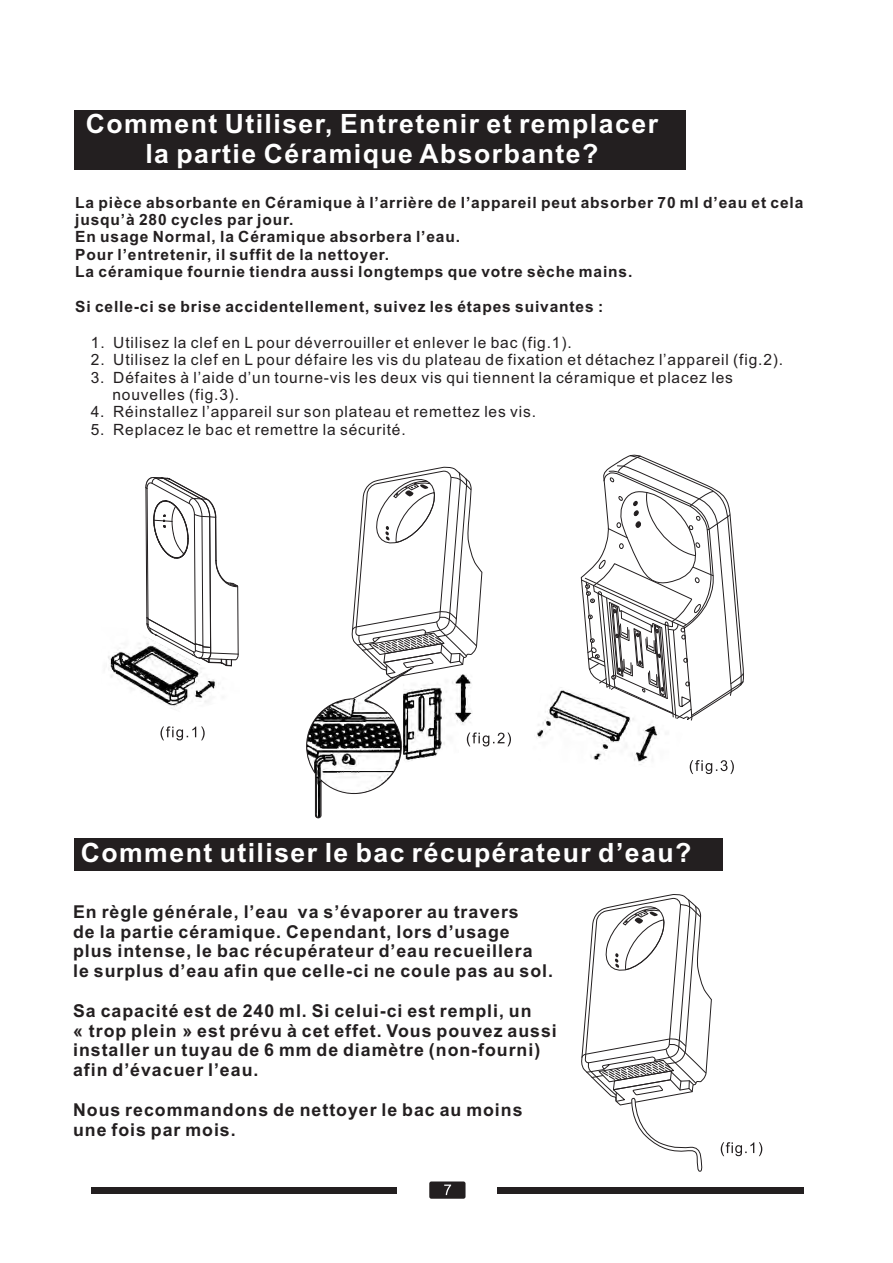
<style>
.page{position:relative;width:893px;height:1263px;background:#fff}
.page>*{position:absolute;margin:0;border:0;box-sizing:border-box;transform-origin:0 0}
.t1{font:700 26.55px/29.7px "Arial";letter-spacing:.055em;color:#fff;text-align:center}
.t2{font:700 17.7px/19.8px "Arial";letter-spacing:.055em;color:#231f20}
.t3{font:15.45px/17.4px "Arial";letter-spacing:.055em;color:#231f20}
.t4{font:700 15.45px/17.4px "Arial";letter-spacing:.055em;color:#231f20}
</style>
<div class="page">
<img style="left:590px;top:753px;width:59px;height:12px">
<img style="left:110px;top:674px;width:106px;height:36px">
<div style="left:74px;top:111px;width:611px;height:59px;background:#231f20"></div>
<svg style="left:160px;top:726px;width:45px;height:14px"></svg>
<svg style="left:690px;top:760px;width:44px;height:14px"></svg>
<div style="left:74px;top:838px;width:648px;height:33px;background:#231f20"></div>
<div style="left:92px;top:1187px;width:305px;height:6px;background:#231f20"></div>
<div style="left:497px;top:1187px;width:306px;height:6px;background:#231f20"></div>
<div style="left:429px;top:1181px;width:36px;height:18px;background:#231f20;border-radius:2px"></div>
<svg style="left:444px;top:1184px;width:7px;height:11px"></svg>
<svg style="left:721px;top:1142px;width:41px;height:14px"></svg>
<svg style="left:108px;top:477px;width:131px;height:197px"></svg>
<svg style="left:536px;top:707px;width:122px;height:46px"></svg>
<svg style="left:551px;top:454px;width:193px;height:274px"></svg>
<svg style="left:306px;top:467px;width:205px;height:352px"></svg>
<svg style="left:581px;top:894px;width:131px;height:278px"></svg>
<h1 class="t1" style="left:86px;top:112px;width:574px">Comment Utiliser, Entretenir et remplacer la partie Céramique Absorbante?</h1>
<p class="t4" style="left:75px;top:195px;width:730px">La pièce absorbante en Céramique à l’arrière de l’appareil peut absorber 70 ml d’eau et cela jusqu’à 280 cycles par jour.<br>En usage Normal, la Céramique absorbera l’eau.<br>Pour l’entretenir, il suffit de la nettoyer.<br>La céramique fournie tiendra aussi longtemps que votre sèche mains.</p>
<p class="t4" style="left:75px;top:299px;width:529px">Si celle-ci se brise accidentellement, suivez les étapes suivantes :</p>
<p class="t3" style="left:91px;top:335px;width:482px">1. Utilisez la clef en L pour déverrouiller et enlever le bac (fig.1).</p>
<p class="t3" style="left:91px;top:352px;width:694px">2. Utilisez la clef en L pour défaire les vis du plateau de fixation et détachez l’appareil (fig.2).</p>
<p class="t3" style="left:112px;top:370px;width:622px;text-indent:-22px">3. Défaites à l’aide d’un tourne-vis les deux vis qui tiennent la céramique et placez les nouvelles (fig.3).</p>
<p class="t3" style="left:91px;top:404px;width:447px">4. Réinstallez l’appareil sur son plateau et remettez les vis.</p>
<p class="t3" style="left:91px;top:422px;width:316px">5. Replacez le bac et remettre la sécurité.</p>
<h1 class="t1" style="left:81px;top:841px;width:612px">Comment utiliser le bac récupérateur d’eau?</h1>
<p class="t2" style="left:73px;top:903px;width:481px">En règle générale, l’eau va s’évaporer au travers<br>de la partie céramique. Cependant, lors d’usage plus intense, le bac récupérateur d’eau recueillera<br>le surplus d’eau afin que celle-ci ne coule pas au sol.</p>
<p class="t2" style="left:73px;top:1002px;width:485px">Sa capacité est de 240 ml. Si celui-ci est rempli, un<br>« trop plein » est prévu à cet effet. Vous pouvez aussi installer un tuyau de 6 mm de diamètre (non-fourni) afin d’évacuer l’eau.</p>
<p class="t2" style="left:73px;top:1101px;width:451px">Nous recommandons de nettoyer le bac au moins une fois par mois.</p>
</div>
